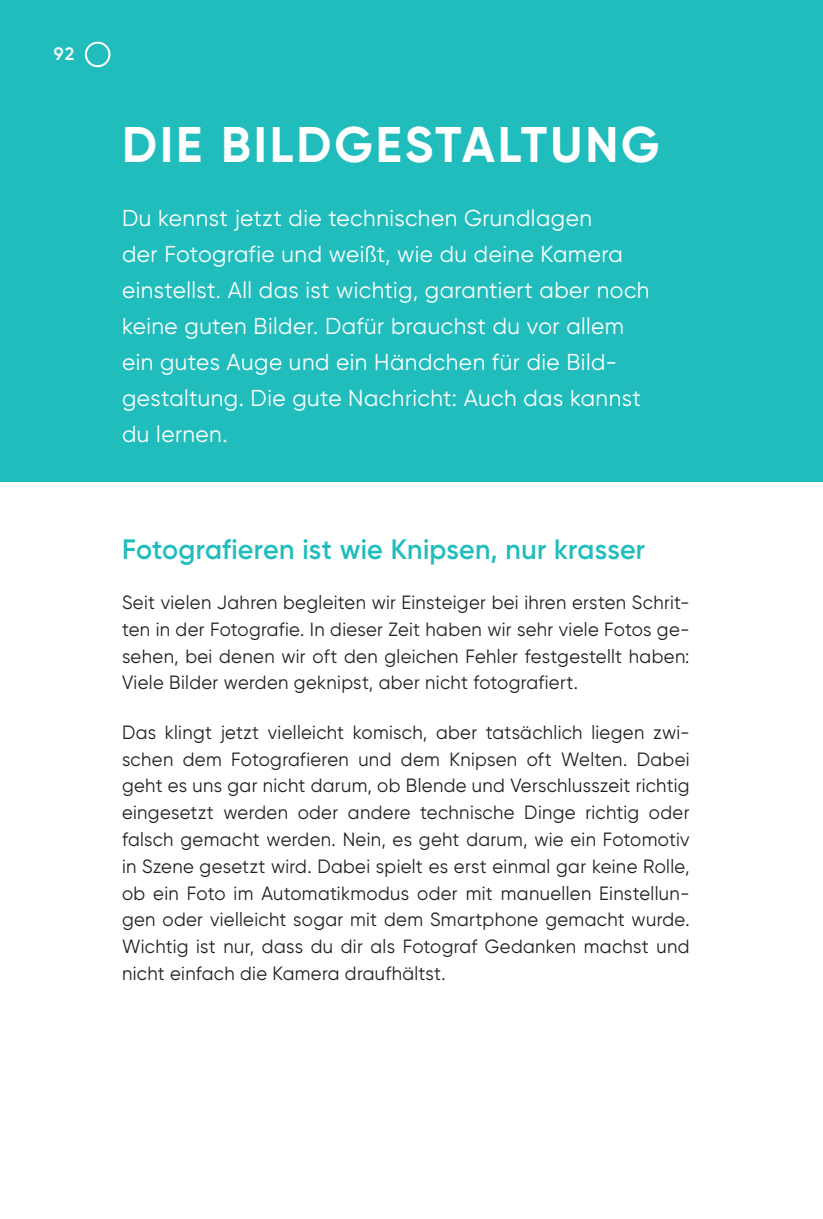
<style>
.page{position:relative;width:823px;height:1219px;background:#fff}
.page>*{position:absolute;margin:0;border:0;box-sizing:border-box;transform-origin:0 0}
._01_Ueberschrift_1{font:700 50px "Gilroy";letter-spacing:.06em;color:#fff}
._02_Ueberschrift_2{font:600 28px "Gilroy";letter-spacing:.01em;color:#21bdbd;scale:.96 1}
.Anlauftext{font:23px/36px "Gilroy";letter-spacing:.02em;color:#fff}
.Grundtext_-_mit_Abst{font:19.2px/26.8px "Gilroy";letter-spacing:.02em;color:#231f20;text-align:justify;scale:.96 1}
.Grundtext{font:19.2px/26.8px "Gilroy";letter-spacing:.02em;color:#231f20;text-align:justify;scale:.96 1}
.t1{font:600 18px "Gilroy";color:#fff}
</style>
<div class="page">
<div style="left:0;top:0;width:822px;height:482px;background:#21bdbd"></div>
<svg style="left:85px;top:42px;width:25px;height:25px"></svg>
<p class="t1" style="left:54px;top:43px;width:22px">92</p>
<p class="_01_Ueberschrift_1" style="left:122px;top:113px;width:538px">DIE BILDGESTALTUNG</p>
<p class="Anlauftext" style="left:122px;top:200px;width:528px">Du kennst jetzt die technischen Grundlagen<br>der Fotografie und weißt, wie du deine Kamera einstellst. All das ist wichtig, garantiert aber noch keine guten Bilder. Dafür brauchst du vor allem ein gutes Auge und ein Händchen für die Bild---- gestaltung. Die gute Nachricht: Auch das kannst du lernen.</p>
<p class="_02_Ueberschrift_2" style="left:122px;top:532px;width:546px">Fotografieren ist wie Knipsen, nur krasser</p>
<p class="Grundtext" style="left:122px;top:589px;width:592px">Seit vielen Jahren begleiten wir Einsteiger bei ihren ersten Schrit&shy;ten in der Fotografie. In dieser Zeit haben wir sehr viele Fotos ge&shy;sehen, bei denen wir oft den gleichen Fehler festgestellt haben:<br>Viele Bilder werden geknipst, aber nicht fotografiert.</p>
<p class="Grundtext_-_mit_Abst" style="left:122px;top:718px;width:592px">Das klingt jetzt vielleicht komisch, aber tatsächlich liegen zwi&shy;schen dem Fotografieren und dem Knipsen oft Welten. Dabei geht es uns gar nicht darum, ob Blende und Verschlusszeit richtig eingesetzt werden oder andere technische Dinge richtig oder falsch gemacht werden. Nein, es geht darum, wie ein Fotomotiv in Szene gesetzt wird. Dabei spielt es erst einmal gar keine Rolle, ob ein Foto im Automatikmodus oder mit manuellen Einstellun&shy;gen oder vielleicht sogar mit dem Smartphone gemacht wurde.<br>Wichtig ist nur, dass du dir als Fotograf Gedanken machst und nicht einfach die Kamera draufhältst.</p>
</div>
